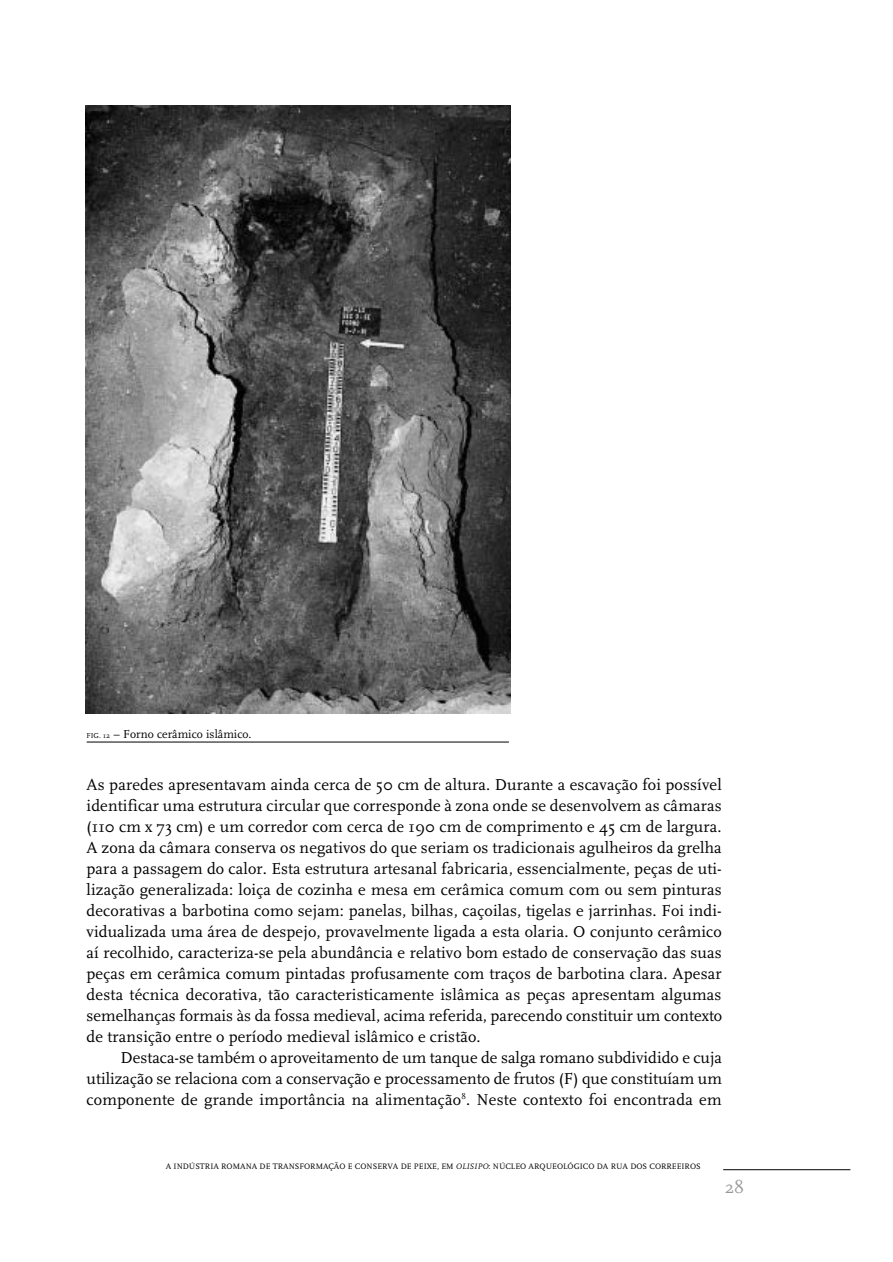
<style>
.page{position:relative;width:893px;height:1262px;background:#fff}
.page>*{position:absolute;margin:0;border:0;box-sizing:border-box;transform-origin:0 0}
.t1{font:18px "FF Scala";color:#999}
.t2{font:16.5px/21px "FF Scala";letter-spacing:.01em;color:#000;text-align:justify}
.t3{font:12px "FF Scala";color:#000}
.t4{font:8.25px "FF Scala";color:#000}
.s1{font-size:7.5px}
.s2{font-style:italic}
</style>
<div class="page">
<hr style="left:723px;top:1169px;width:127px;height:1px;background:#000">
<img style="left:85px;top:106px;width:425px;height:607px">
<hr style="left:87px;top:741px;width:422px;height:1px;background:#000">
<p class="t3" style="left:87px;top:729px;width:166px"><span class="s1">FIG. 12</span> – Forno cerâmico islâmico.</p>
<p class="t2" style="left:87px;top:775px;width:637px">As paredes apresentavam ainda cerca de 50 cm de altura. Durante a escavação foi possível identificar uma estrutura circular que corresponde à zona onde se desenvolvem as câmaras (110 cm x 73 cm) e um corredor com cerca de 190 cm de comprimento e 45 cm de largura.<br>A zona da câmara conserva os negativos do que seriam os tradicionais agulheiros da grelha para a passagem do calor. Esta estrutura artesanal fabricaria, essencialmente, peças de uti&shy;lização generalizada: loiça de cozinha e mesa em cerâmica comum com ou sem pinturas decorativas a barbotina como sejam: panelas, bilhas, caçoilas, tigelas e jarrinhas. Foi indi&shy;vidualizada uma área de despejo, provavelmente ligada a esta olaria. O conjunto cerâmico aí recolhido, caracteriza-se pela abundância e relativo bom estado de conservação das suas peças em cerâmica comum pintadas profusamente com traços de barbotina clara. Apesar desta técnica decorativa, tão caracteristicamente islâmica as peças apresentam algumas semelhanças formais às da fossa medieval, acima referida, parecendo constituir um contexto de transição entre o período medieval islâmico e cristão.</p>
<p class="t2" style="left:87px;top:1048px;width:637px;text-indent:34px">Destaca-se também o aproveitamento de um tanque de salga romano subdividido e cuja utilização se relaciona com a conservação e processamento de frutos (F) que constituíam um componente de grande importância na alimentação<sup>8</sup>. Neste contexto foi encontrada em</p>
<p class="t4" style="left:166px;top:1163px;width:536px">A INDÚSTRIA ROMANA DE TRANSFORMAÇÃO E CONSERVA DE PEIXE, EM <span class="s2">OLISIPO</span>: NÚCLEO ARQUEOLÓGICO DA RUA DOS CORREEIROS</p>
<p class="t1" style="left:724px;top:1179px;width:21px">28</p>
</div>
